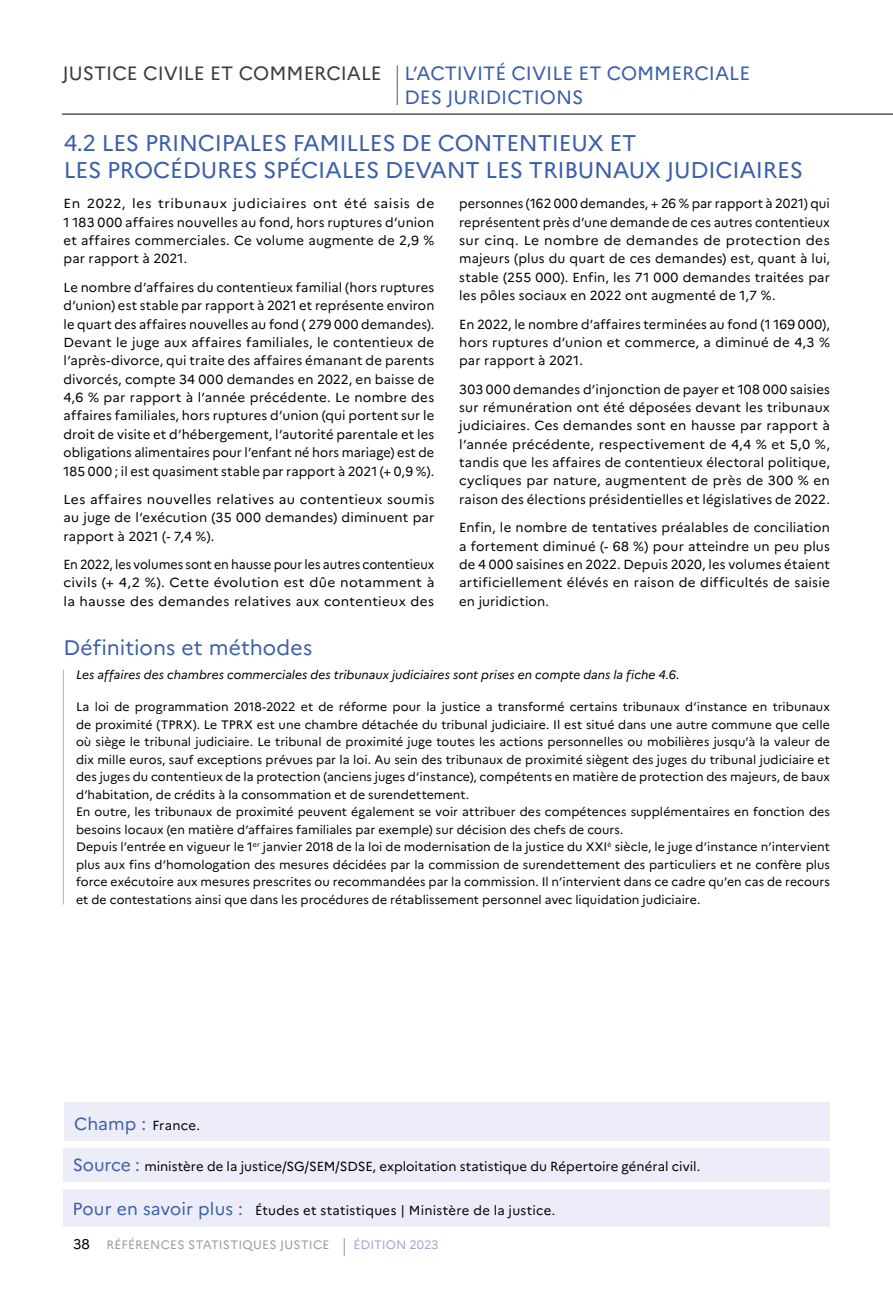
<style>
.page{position:relative;width:893px;height:1290px;background:#fff}
.page>*{position:absolute;margin:0;border:0;box-sizing:border-box;transform-origin:0 0}
.t1{font:22.75px/27.3px "Marianne";letter-spacing:-.01em;color:#3b5fa9}
.t2{font:21px "Marianne";letter-spacing:.005em;color:#3b5fa9}
.t3{font:19.25px/23.1px "Marianne";color:#3b5fa9}
.t4{font:13.12px/18.4px "Marianne";letter-spacing:.015em;color:#000;text-align:justify}
.t5{font:13.12px/18.4px "Marianne";letter-spacing:.015em;color:#000;text-align:justify;scale:1.05 1}
.t6{font:13.12px/18.4px "Marianne";letter-spacing:.015em;color:#000;text-align:justify;scale:.95 1}
.t7{font:13.12px/18.4px "Marianne";letter-spacing:.015em;color:#000;text-align:justify;scale:1.04 1}
.t8{font:12.25px/17.5px "Marianne";letter-spacing:.005em;color:#000}
.t9{font:italic 12.25px "Marianne";color:#000}
.t10{font:12.25px "Marianne";letter-spacing:.015em;color:#9d9d9c}
.t11{font:12.25px "Marianne";color:#a1a9d6}
.s1{color:#3c3c3b}
.s2{font-size:17.5px;color:#3b5fa9}
.s3{font-size:14px;color:#000}
</style>
<div class="page">
<hr style="left:62px;top:114px;width:831px;height:1px;background:#000">
<hr style="left:397px;top:65px;width:1px;height:40px;background:#575756">
<svg style="left:344px;top:1238px;width:1px;height:18px"></svg>
<div style="left:63px;top:1148px;width:767px;height:33px;background:#ecedf8"></div>
<div style="left:64px;top:1103px;width:766px;height:38px;background:#ecedf8"></div>
<div style="left:63px;top:1189px;width:767px;height:38px;background:#ecedf8"></div>
<hr style="left:63px;top:670px;width:1px;height:234px;background:#b3b4b3">
<h3 class="t3" style="left:404px;top:62px;width:347px;text-indent:-342px"><span class="s1">JUSTICE CIVILE ET COMMERCIALE</span> L’ACTIVITÉ CIVILE ET COMMERCIALE<br>DES JURIDICTIONS</h3>
<h1 class="t1" style="left:64px;top:129px;width:741px">4.2 LES PRINCIPALES FAMILLES DE CONTENTIEUX ET<br>LES PROCÉDURES SPÉCIALES DEVANT LES TRIBUNAUX JUDICIAIRES</h1>
<p class="t5" style="left:64px;top:194px;width:355px">En 2022, les tribunaux judiciaires ont été saisis de 1 183 000 affaires nouvelles au fond, hors ruptures d’union et affaires commerciales. Ce volume augmente de 2,9 % par rapport à 2021.</p>
<p class="t4" style="left:64px;top:278px;width:372px">Le nombre d’affaires du contentieux familial (hors ruptures d’union) est stable par rapport à 2021 et représente environ le quart des affaires nouvelles au fond ( 279 000 demandes).<br>Devant le juge aux affaires familiales, le contentieux de l’après-divorce, qui traite des affaires émanant de parents divorcés, compte 34 000 demandes en 2022, en baisse de 4,6 % par rapport à l’année précédente. Le nombre des affaires familiales, hors ruptures d’union (qui portent sur le droit de visite et d’hébergement, l’autorité parentale et les obligations alimentaires pour l’enfant né hors mariage) est de 185 000 ; il est quasiment stable par rapport à 2021 (+ 0,9 %).</p>
<p class="t7" style="left:64px;top:490px;width:358px">Les affaires nouvelles relatives au contentieux soumis au juge de l’exécution (35 000 demandes) diminuent par rapport à 2021 (- 7,4 %).</p>
<p class="t6" style="left:64px;top:555px;width:392px">En 2022, les volumes sont en hausse pour les autres contentieux civils (+ 4,2 %). Cette évolution est dûe notamment à la hausse des demandes relatives aux contentieux des</p>
<h2 class="t2" style="left:63px;top:634px;width:250px">Définitions et méthodes</h2>
<p class="t4" style="left:459px;top:194px;width:372px">personnes (162 000 demandes, + 26 % par rapport à 2021) qui représentent près d’une demande de ces autres contentieux sur cinq. Le nombre de demandes de protection des majeurs (plus du quart de ces demandes) est, quant à lui, stable (255 000). Enfin, les 71 000 demandes traitées par les pôles sociaux en 2022 ont augmenté de 1,7 %.</p>
<p class="t4" style="left:459px;top:315px;width:372px">En 2022, le nombre d’affaires terminées au fond (1 169 000), hors ruptures d’union et commerce, a diminué de 4,3 % par rapport à 2021.</p>
<p class="t4" style="left:459px;top:380px;width:372px">303 000 demandes d’injonction de payer et 108 000 saisies sur rémunération ont été déposées devant les tribunaux judiciaires. Ces demandes sont en hausse par rapport à l’année précédente, respectivement de 4,4 % et 5,0 %, tandis que les affaires de contentieux électoral politique, cycliques par nature, augmentent de près de 300 % en raison des élections présidentielles et législatives de 2022.</p>
<p class="t4" style="left:459px;top:518px;width:372px">Enfin, le nombre de tentatives préalables de conciliation a fortement diminué (- 68 %) pour atteindre un peu plus de 4 000 saisines en 2022. Depuis 2020, les volumes étaient artificiellement élévés en raison de difficultés de saisie en juridiction.</p>
<p class="t9" style="left:76px;top:667px;width:605px">Les affaires des chambres commerciales des tribunaux judiciaires sont prises en compte dans la fiche 4.6.</p>
<p class="t8" style="left:76px;top:698px;width:755px">La loi de programmation 2018-2022 et de réforme pour la justice a transformé certains tribunaux d’instance en tribunaux de proximité (TPRX). Le TPRX est une chambre détachée du tribunal judiciaire. Il est situé dans une autre commune que celle où siège le tribunal judiciaire. Le tribunal de proximité juge toutes les actions personnelles ou mobilières jusqu’à la valeur de dix mille euros, sauf exceptions prévues par la loi. Au sein des tribunaux de proximité siègent des juges du tribunal judiciaire et des juges du contentieux de la protection (anciens juges d’instance), compétents en matière de protection des majeurs, de baux d’habitation, de crédits à la consommation et de surendettement.<br>En outre, les tribunaux de proximité peuvent également se voir attribuer des compétences supplémentaires en fonction des besoins locaux (en matière d’affaires familiales par exemple) sur décision des chefs de cours.<br>Depuis l’entrée en vigueur le 1<sup>er</sup> janvier 2018 de la loi de modernisation de la justice du XXI<sup>è</sup> siècle, le juge d’instance n’intervient plus aux fins d’homologation des mesures décidées par la commission de surendettement des particuliers et ne confère plus force exécutoire aux mesures prescrites ou recommandées par la commission. Il n’intervient dans ce cadre qu’en cas de recours et de contestations ainsi que dans les procédures de rétablissement personnel avec liquidation judiciaire.</p>
<p class="t4" style="left:74px;top:1116px;width:127px"><span class="s2">Champ :</span> France.</p>
<p class="t4" style="left:73px;top:1157px;width:629px"><span class="s2">Source :</span> ministère de la justice/SG/SEM/SDSE, exploitation statistique du Répertoire général civil.</p>
<p class="t4" style="left:72px;top:1201px;width:484px"><span class="s2">Pour en savoir plus :</span> Études et statistiques | Ministère de la justice.</p>
<p class="t10" style="left:73px;top:1237px;width:258px"><span class="s3">38</span> RÉFÉRENCES STATISTIQUES JUSTICE</p>
<p class="t11" style="left:354px;top:1237px;width:86px">ÉDITION 2023</p>
</div>
